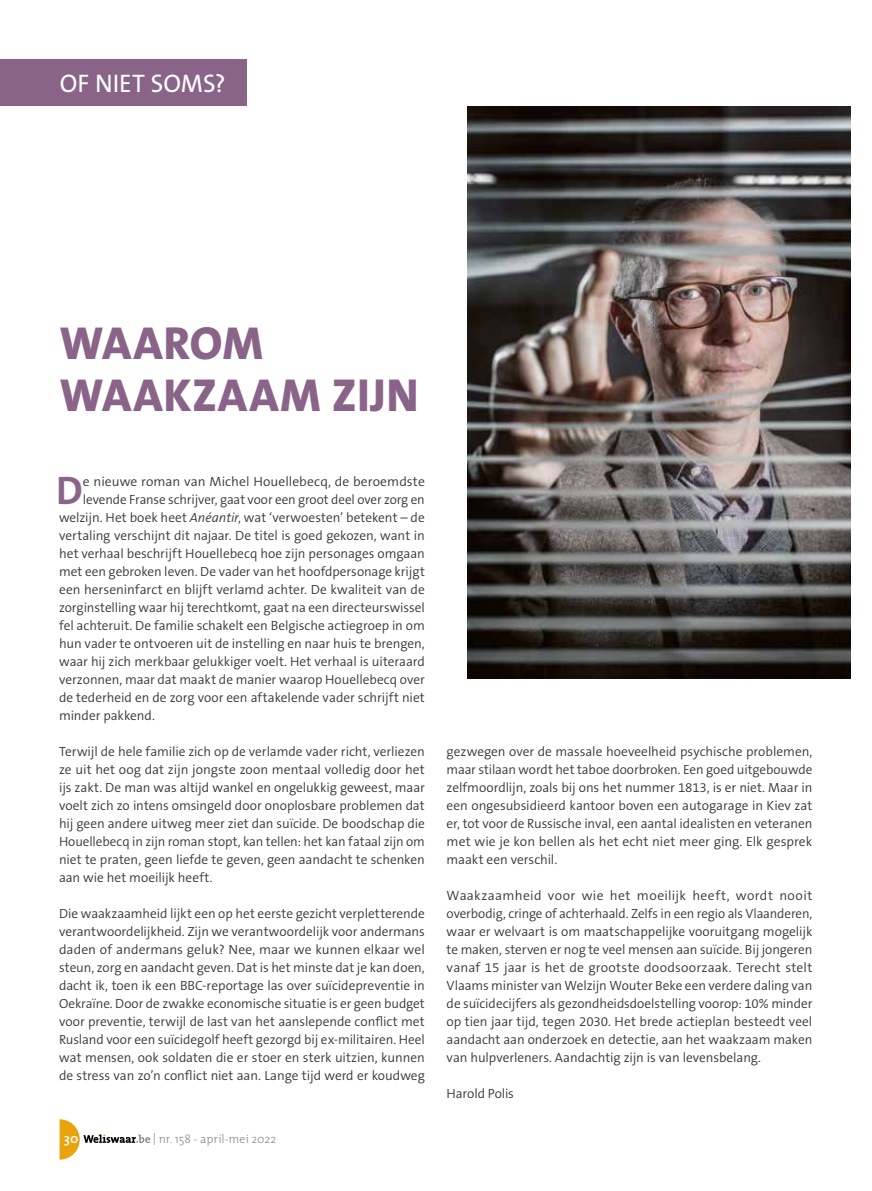
<style>
.page{position:relative;width:872px;height:1191px;background:#fff}
.page>*{position:absolute;margin:0;border:0;box-sizing:border-box;transform-origin:0 0}
.t1{font:800 46.5px/52.5px "The Sans B W8";letter-spacing:.01em;color:#896488}
.t2{font:700 40.05px "The Sans B W7";color:#896488}
.t3{font:25.5px "The Sans B W5 Plain";color:#fff}
.t4{font:600 13.5px "The Mix";color:#fff}
.t5{font:300 13.35px/18px "The Sans B W4";letter-spacing:-.005em;color:#383937;text-align:justify}
.t6{font:300 12px "The Mix";letter-spacing:-.005em;color:#878988}
.s1{font-style:italic}
</style>
<div class="page">
<div style="left:0;top:60px;width:246px;height:46px;background:#896488"></div>
<img style="left:468px;top:106px;width:382px;height:572px">
<svg style="left:60px;top:1119px;width:90px;height:40px"></svg>
<h3 class="t3" style="left:60px;top:67px;width:167px">OF NIET SOMS?</h3>
<h1 class="t1" style="left:59px;top:317px;width:361px">WAAROM<br>WAAKZAAM ZIJN</h1>
<h2 class="t2" style="left:56px;top:465px;width:28px">D</h2>
<p class="t5" style="left:83px;top:473px;width:343px">e nieuwe roman van Michel Houellebecq, de beroemdste</p>
<p class="t5" style="left:83px;top:491px;width:343px">levende Franse schrijver, gaat voor een groot deel over zorg en</p>
<p class="t5" style="left:59px;top:509px;width:367px">welzijn. Het boek heet <span class="s1">Anéantir</span>, wat ‘verwoesten’ betekent – de</p>
<p class="t5" style="left:59px;top:527px;width:367px">vertaling verschijnt dit najaar. De titel is goed gekozen, want in</p>
<p class="t5" style="left:59px;top:545px;width:367px">het verhaal beschrijft Houellebecq hoe zijn personages omgaan</p>
<p class="t5" style="left:59px;top:563px;width:367px">met een gebroken leven. De vader van het hoofdpersonage krijgt</p>
<p class="t5" style="left:59px;top:581px;width:367px">een herseninfarct en blijft verlamd achter. De kwaliteit van de</p>
<p class="t5" style="left:59px;top:599px;width:367px">zorginstelling waar hij terechtkomt, gaat na een directeurswissel</p>
<p class="t5" style="left:59px;top:617px;width:367px">fel achteruit. De familie schakelt een Belgische actiegroep in om</p>
<p class="t5" style="left:59px;top:635px;width:367px">hun vader te ontvoeren uit de instelling en naar huis te brengen,</p>
<p class="t5" style="left:59px;top:653px;width:367px">waar hij zich merkbaar gelukkiger voelt. Het verhaal is uiteraard</p>
<p class="t5" style="left:59px;top:671px;width:367px">verzonnen, maar dat maakt de manier waarop Houellebecq over</p>
<p class="t5" style="left:59px;top:689px;width:367px">de tederheid en de zorg voor een aftakelende vader schrijft niet</p>
<p class="t5" style="left:59px;top:707px;width:97px">minder pakkend.</p>
<p class="t5" style="left:59px;top:743px;width:367px">Terwijl de hele familie zich op de verlamde vader richt, verliezen ze uit het oog dat zijn jongste zoon mentaal volledig door het ijs zakt. De man was altijd wankel en ongelukkig geweest, maar voelt zich zo intens omsingeld door onoplosbare problemen dat hij geen andere uitweg meer ziet dan suïcide. De boodschap die Houellebecq in zijn roman stopt, kan tellen: het kan fataal zijn om niet te praten, geen liefde te geven, geen aandacht te schenken aan wie het moeilijk heeft.</p>
<p class="t5" style="left:59px;top:905px;width:367px">Die waakzaamheid lijkt een op het eerste gezicht verpletterende verantwoordelijkheid. Zijn we verantwoordelijk voor andermans daden of andermans geluk? Nee, maar we kunnen elkaar wel steun, zorg en aandacht geven. Dat is het minste dat je kan doen, dacht ik, toen ik een BBC-reportage las over suïcidepreventie in Oekraïne. Door de zwakke economische situatie is er geen budget voor preventie, terwijl de last van het aanslepende conflict met Rusland voor een suïcidegolf heeft gezorgd bij ex-militairen. Heel wat mensen, ook soldaten die er stoer en sterk uitzien, kunnen de stress van zo’n conflict niet aan. Lange tijd werd er koudweg</p>
<p class="t4" style="left:64px;top:1127px;width:16px">30</p>
<p class="t6" style="left:153px;top:1129px;width:125px">| nr. 158 - april-mei 2022</p>
<p class="t5" style="left:446px;top:743px;width:367px">gezwegen over de massale hoeveelheid psychische problemen, maar stilaan wordt het taboe doorbroken. Een goed uitgebouwde zelfmoordlijn, zoals bij ons het nummer 1813, is er niet. Maar in een ongesubsidieerd kantoor boven een autogarage in Kiev zat er, tot voor de Russische inval, een aantal idealisten en veteranen met wie je kon bellen als het echt niet meer ging. Elk gesprek maakt een verschil.</p>
<p class="t5" style="left:446px;top:887px;width:367px">Waakzaamheid voor wie het moeilijk heeft, wordt nooit overbodig, cringe of achterhaald. Zelfs in een regio als Vlaanderen, waar er welvaart is om maatschappelijke vooruitgang mogelijk te maken, sterven er nog te veel mensen aan suïcide. Bij jongeren vanaf 15 jaar is het de grootste doodsoorzaak. Terecht stelt Vlaams minister van Welzijn Wouter Beke een verdere daling van de suïcidecijfers als gezondheidsdoelstelling voorop: 10% minder op tien jaar tijd, tegen 2030. Het brede actieplan besteedt veel aandacht aan onderzoek en detectie, aan het waakzaam maken van hulpverleners. Aandachtig zijn is van levensbelang.</p>
<p class="t5" style="left:446px;top:1085px;width:69px">Harold Polis</p>
</div>
